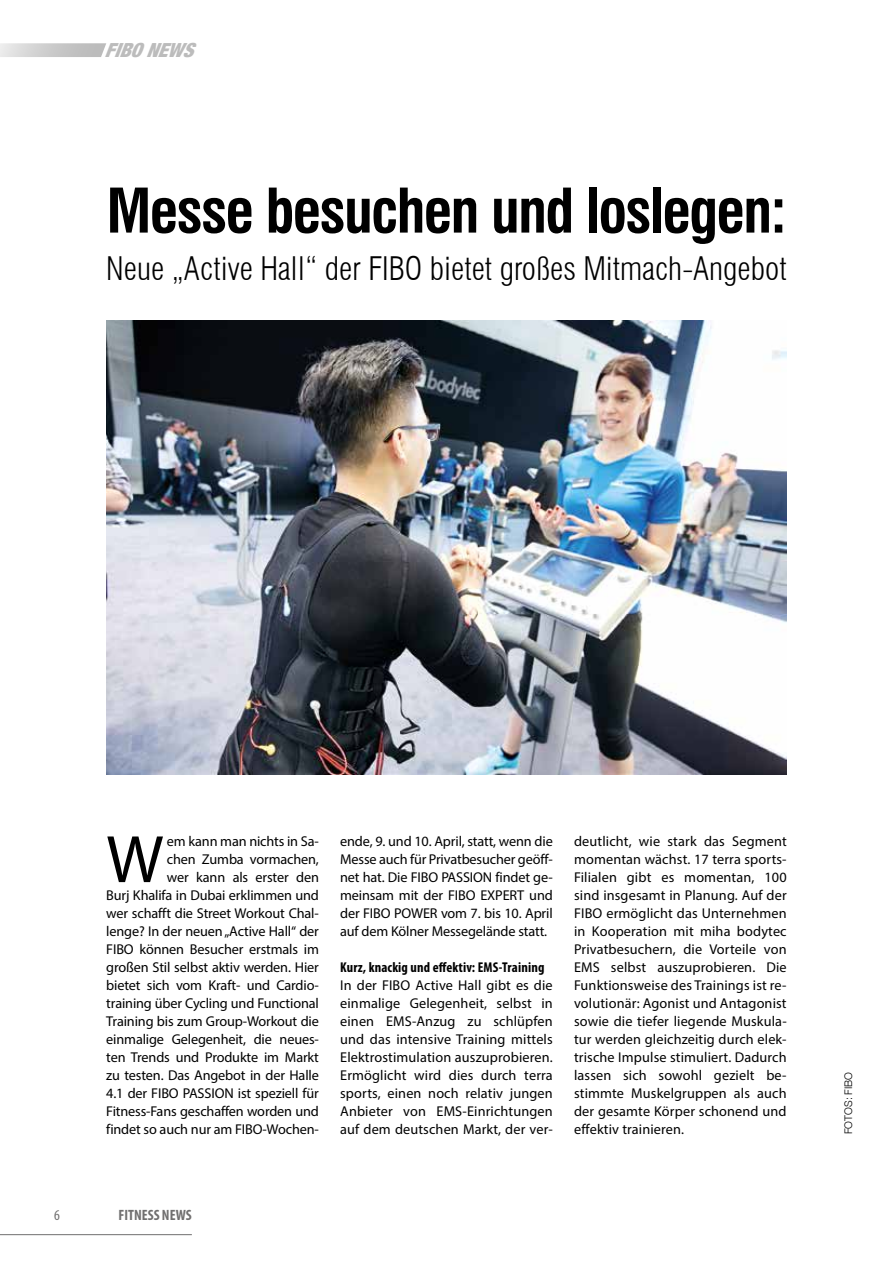
<style>
.page{position:relative;width:893px;height:1263px;background:#fff}
.page>*{position:absolute;margin:0;border:0;box-sizing:border-box;transform-origin:0 0}
.t1{font:67.65px "Myriad Pro";color:#000}
.t2{font:700 condensed 59.85px "Swiss 721 BT";letter-spacing:-.03em;color:#000}
.t3{font:300 condensed 31.65px "Swiss 721 BT";color:#000}
.t4{font:italic 900 condensed 19.35px "Helvetica Neue";color:#bcbcbc}
.t5{font:700 condensed 15px "Myriad Pro";color:#706f6f}
.t6{font:condensed 15px "Myriad Pro";color:#706f6f}
.t7{font:14.25px/18px "Myriad Pro";letter-spacing:-.01em;color:#000;text-align:justify}
.t8{font:700 condensed 14.25px "Myriad Pro";letter-spacing:.01em;color:#000}
.t9{font:300 10.5px "Helvetica Neue";color:#000}
</style>
<div class="page">
<hr style="left:0;top:1234px;width:192px;height:1px;background:#706f6f">
<svg style="left:0;top:43px;width:106px;height:14px"></svg>
<img style="left:106px;top:320px;width:681px;height:454px">
<h3 class="t4" style="left:105px;top:34px;width:101px">FIBONEWS</h3>
<h2 class="t2" style="left:106px;top:175px;width:682px">Messe besuchen und loslegen:</h2>
<h3 class="t3" style="left:106px;top:250px;width:682px">Neue „Active Hall“ der FIBO bietet großes Mitmach-Angebot</h3>
<p class="t7" style="left:106px;top:832px;width:214px;text-align:right">em kann man nichts in Sa-<br>chen Zumba vormachen,<br>wer kann als erster den<br>Burj Khalifa in Dubai erklimmen und wer schafft die Street Workout Chal&shy;lenge? In der neuen „Active Hall“ der FIBO können Besucher erstmals im großen Stil selbst aktiv werden. Hier bietet sich vom Kraft- und Cardio&shy;training über Cycling und Functional Training bis zum Group-Workout die einmalige Gelegenheit, die neues&shy;ten Trends und Produkte im Markt zu testen. Das Angebot in der Halle 4.1 der FIBO PASSION ist speziell für Fitness-Fans geschaffen worden und findet so auch nur am FIBO-Wochen-</p>
<p class="t7" style="left:340px;top:832px;width:214px">ende, 9. und 10. April, statt, wenn die Messe auch für Privatbesucher geöff&shy;net hat. Die FIBO PASSION findet ge&shy;meinsam mit der FIBO EXPERT und der FIBO POWER vom 7. bis 10. April auf dem Kölner Messegelände statt.</p>
<h1 class="t1" style="left:106px;top:818px;width:59px">W</h1>
<p class="t8" style="left:340px;top:958px;width:206px">Kurz, knackig und effektiv: EMS-Training</p>
<p class="t7" style="left:340px;top:976px;width:214px">In der FIBO Active Hall gibt es die einmalige Gelegenheit, selbst in einen EMS-Anzug zu schlüpfen und das intensive Training mittels Elektrostimulation auszuprobieren.<br>Ermöglicht wird dies durch terra sports, einen noch relativ jungen Anbieter von EMS-Einrichtungen auf dem deutschen Markt, der ver-</p>
<p class="t7" style="left:574px;top:832px;width:214px">deutlicht, wie stark das Segment momentan wächst. 17 terra sports-Filialen gibt es momentan, 100 sind insgesamt in Planung. Auf der FIBO ermöglicht das Unternehmen in Kooperation mit miha bodytec Privatbesuchern, die Vorteile von EMS selbst auszuprobieren. Die Funktionsweise des Trainings ist re&shy;volutionär: Agonist und Antagonist sowie die tiefer liegende Muskula&shy;tur werden gleichzeitig durch elek&shy;trische Impulse stimuliert. Dadurch lassen sich sowohl gezielt be&shy;stimmte Muskelgruppen als auch der gesamte Körper schonend und effektiv trainieren.</p>
<p class="t6" style="left:54px;top:1206px;width:7px">6</p>
<p class="t5" style="left:119px;top:1206px;width:75px">FITNESS NEWS</p>
<p class="t9" style="left:840px;top:1134px;width:64px;rotate:-90deg">FOTOS: FIBO</p>
</div>
